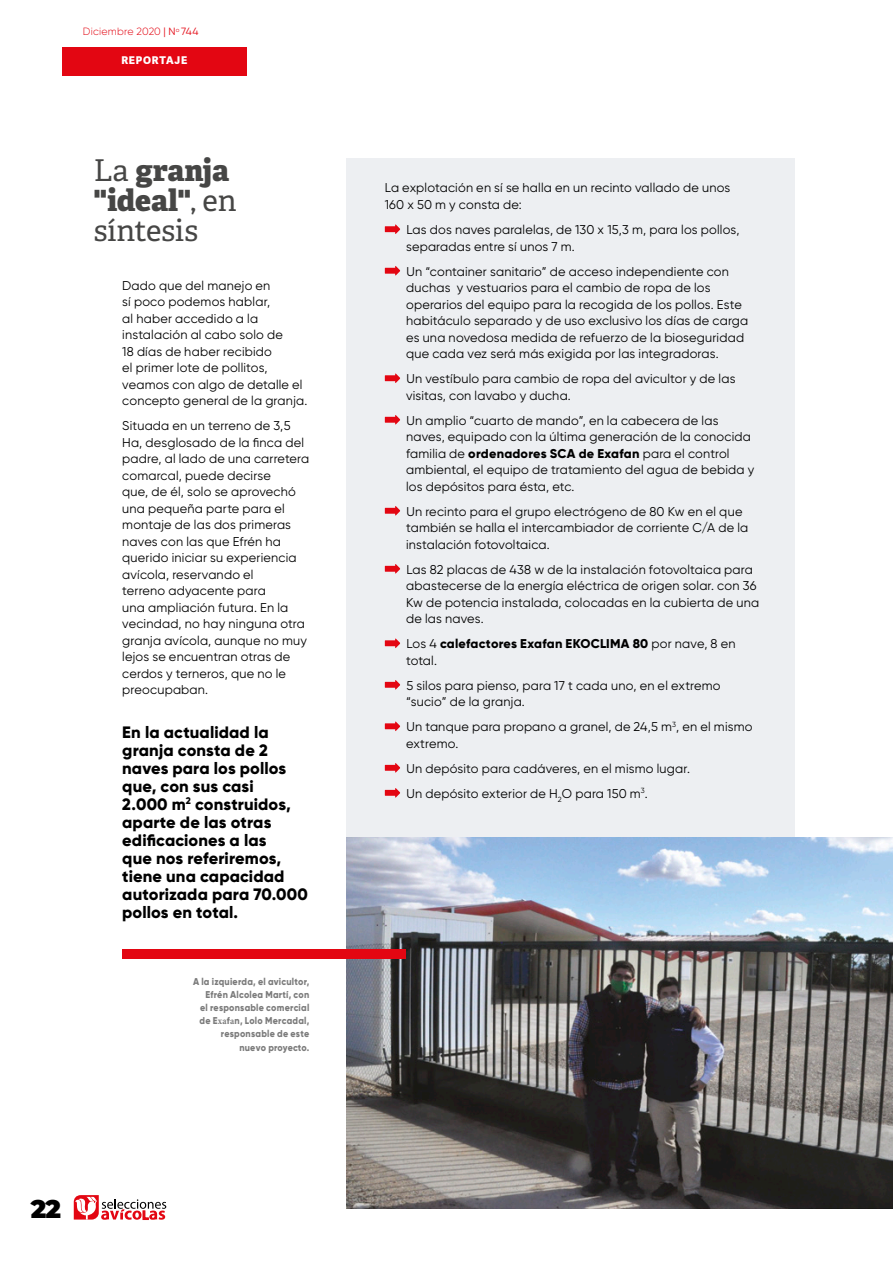
<style>
.page{position:relative;width:893px;height:1263px;background:#fff}
.page>*{position:absolute;margin:0;border:0;box-sizing:border-box;transform-origin:0 0}
.t1{font:30px/30px "Adelle";color:#464645}
.t2{font:900 25.5px "Montserrat";color:#000}
.t3{font:800 16.5px/18px "Gilroy";letter-spacing:.005em;color:#000}
.t4{font:12.75px/16.5px "Gilroy";letter-spacing:.015em;color:#000}
.t5{font:800 12.75px/16.5px "Gilroy";letter-spacing:.015em;color:#000}
.t6{font:300 10.5px "Gilroy";letter-spacing:.02em;color:#e30612}
.t7{font:800 10.5px "Adelle Sans";letter-spacing:.07em;color:#fff}
.t8{font:800 9.9px/12.9px "Gilroy";letter-spacing:.025em;color:#7b7b7b;text-align:right;scale:.91 1}
.s1{font-weight:400}
.s2{font-weight:800}
.s3{font-family:"Minion Pro";font-weight:700}
</style>
<div class="page">
<svg style="left:74px;top:1195px;width:92px;height:25px"></svg>
<div style="left:62px;top:47px;width:185px;height:28px;background:#e30612"></div>
<div style="left:347px;top:159px;width:448px;height:679px;background:#edeff2"></div>
<svg style="left:385px;top:224px;width:15px;height:10px"></svg>
<svg style="left:385px;top:266px;width:15px;height:10px"></svg>
<svg style="left:385px;top:373px;width:15px;height:10px"></svg>
<svg style="left:385px;top:415px;width:15px;height:10px"></svg>
<svg style="left:385px;top:506px;width:15px;height:10px"></svg>
<svg style="left:385px;top:564px;width:15px;height:10px"></svg>
<svg style="left:385px;top:638px;width:15px;height:10px"></svg>
<svg style="left:385px;top:680px;width:15px;height:10px"></svg>
<svg style="left:385px;top:721px;width:15px;height:10px"></svg>
<svg style="left:385px;top:763px;width:15px;height:10px"></svg>
<svg style="left:385px;top:788px;width:15px;height:10px"></svg>
<img style="left:347px;top:838px;width:546px;height:370px">
<div style="left:122px;top:949px;width:284px;height:9px;background:#e30612"></div>
<p class="t6" style="left:83px;top:25px;width:117px">Diciembre 2020 <span class="s1">| N</span><sup>o</sup> <span class="s1">744</span></p>
<p class="t7" style="left:121px;top:54px;width:67px">REPORTAJE</p>
<h1 class="t1" style="left:94px;top:156px;width:144px">La <span class="s2">granja "ideal"</span>, en síntesis</h1>
<p class="t4" style="left:122px;top:277px;width:187px">Dado que del manejo en<br>sí poco podemos hablar,<br>al haber accedido a la instalación al cabo solo de<br>18 días de haber recibido<br>el primer lote de pollitos, veamos con algo de detalle el concepto general de la granja.</p>
<p class="t4" style="left:122px;top:417px;width:189px">Situada en un terreno de 3,5<br>Ha, desglosado de la finca del padre, al lado de una carretera comarcal, puede decirse<br>que, de él, solo se aprovechó una pequeña parte para el montaje de las dos primeras naves con las que Efrén ha querido iniciar su experiencia avícola, reservando el<br>terreno adyacente para<br>una ampliación futura. En la vecindad, no hay ninguna otra granja avícola, aunque no muy lejos se encuentran otras de cerdos y terneros, que no le preocupaban.</p>
<p class="t3" style="left:122px;top:723px;width:187px">En la actualidad la granja consta de 2 naves para los pollos que, con sus casi<br>2.000 m<sup>2</sup> construidos, aparte de las otras edificaciones a las<br>que nos referiremos, tiene una capacidad autorizada para 70.000 pollos en total.</p>
<p class="t8" style="left:193px;top:975px;width:129px">A la izquierda, el avicultor,<br>Efrén Alcolea Martí, con<br>el responsable comercial de E<span class="s3">xa</span>f<span class="s3">a</span>n, Lolo Mercadal,</p>
<p class="t8" style="left:221px;top:1027px;width:99px">responsable de este nuevo proyecto.</p>
<h2 class="t2" style="left:31px;top:1189px;width:32px">22</h2>
<p class="t4" style="left:385px;top:180px;width:347px">La explotación en sí se halla en un recinto vallado de unos<br>160 x 50 m y consta de:</p>
<p class="t4" style="left:406px;top:221px;width:335px">Las dos naves paralelas, de 130 x 15,3 m, para los pollos, separadas entre sí unos 7 m.</p>
<p class="t4" style="left:406px;top:263px;width:344px">Un “container sanitario” de acceso independiente con duchas y vestuarios para el cambio de ropa de los operarios del equipo para la recogida de los pollos. Este habitáculo separado y de uso exclusivo los días de carga es una novedosa medida de refuerzo de la bioseguridad que cada vez será más exigida por las integradoras.</p>
<p class="t4" style="left:406px;top:370px;width:331px">Un vestíbulo para cambio de ropa del avicultor y de las visitas, con lavabo y ducha.</p>
<p class="t4" style="left:406px;top:412px;width:350px">Un amplio “cuarto de mando”, en la cabecera de las naves, equipado con la última generación de la conocida familia de <span class="s2">ordenadores SCA de Exafan</span> para el control ambiental, el equipo de tratamiento del agua de bebida y los depósitos para ésta, etc.</p>
<p class="t4" style="left:406px;top:503px;width:344px">Un recinto para el grupo electrógeno de 80 Kw en el que también se halla el intercambiador de corriente C/A de la instalación fotovoltaica.</p>
<p class="t4" style="left:406px;top:561px;width:355px">Las 82 placas de 438 w de la instalación fotovoltaica para abastecerse de la energía eléctrica de origen solar. con 36<br>Kw de potencia instalada, colocadas en la cubierta de una de las naves.</p>
<p class="t5" style="left:406px;top:635px;width:331px"><span class="s1">Los 4</span> calefactores Exafan EKOCLIMA 80 <span class="s1">por nave, 8 en total.</span></p>
<p class="t4" style="left:406px;top:677px;width:316px">5 silos para pienso, para 17 t cada uno, en el extremo “sucio” de la granja.</p>
<p class="t4" style="left:406px;top:718px;width:348px">Un tanque para propano a granel, de 24,5 m<sup>3</sup>, en el mismo extremo.</p>
<p class="t4" style="left:406px;top:755px;width:285px;line-height:25px">Un depósito para cadáveres, en el mismo lugar.<br>Un depósito exterior de H<sub>2</sub>O para 150 m<sup>3</sup>.</p>
</div>
